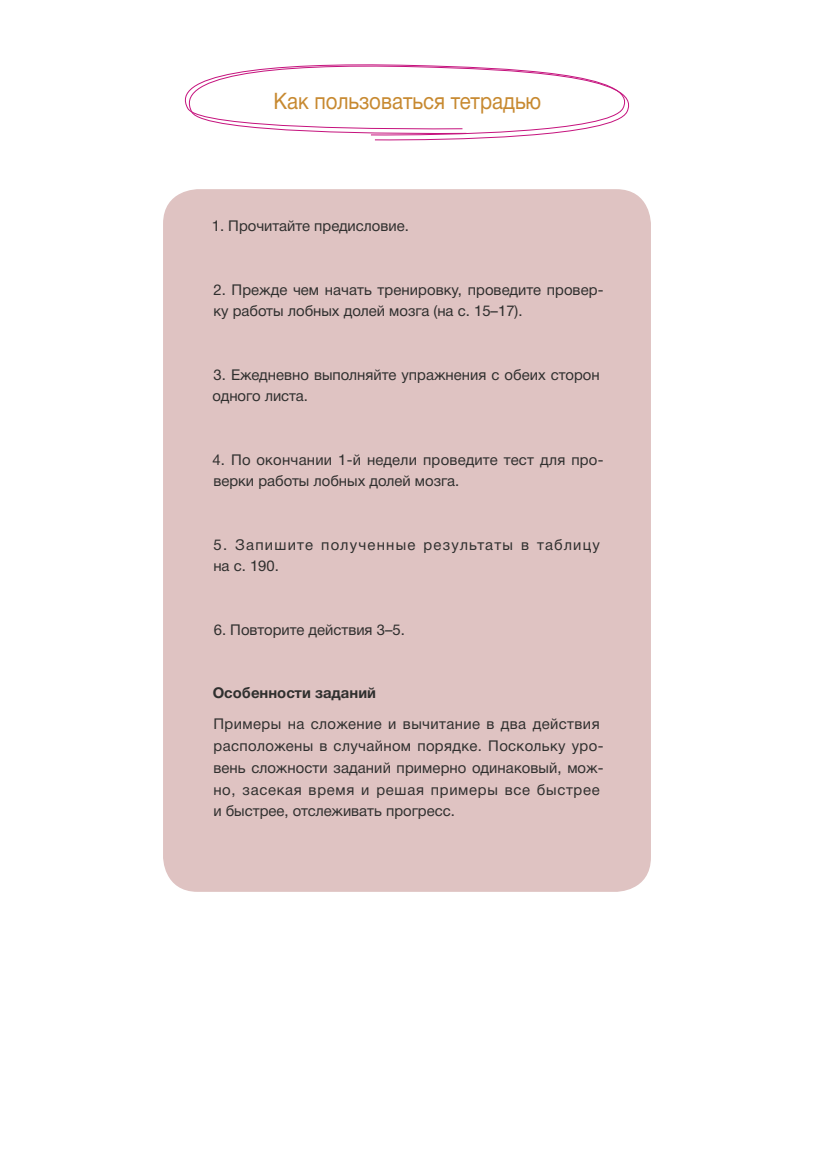
<style>
.page{position:relative;width:814px;height:1166px;background:#fff}
.page>*{position:absolute;margin:0;border:0;box-sizing:border-box;transform-origin:0 0}
.t1{font:22.75px "Helvetica Neue Cyr";color:#c78930;scale:.9 1}
.t2{font:14.88px/21.7px "Helvetica Neue Cyr";letter-spacing:.005em;color:#2f2f2e}
.t3{font:14.88px/31.7px "Helvetica Neue Cyr";letter-spacing:.03em;color:#2f2f2e}
.t4{font:14.88px/21.7px "Helvetica Neue Cyr";letter-spacing:.085em;color:#2f2f2e}
.s1{font-weight:700}
</style>
<div class="page">
<div style="left:163px;top:189px;width:488px;height:703px;background:#dfc3c2;border-radius:35px"></div>
<svg style="left:184px;top:64px;width:446px;height:77px"></svg>
<p class="t1" style="left:273px;top:92px;width:299px">Как пользоваться тетрадью</p>
<p class="t2" style="left:212px;top:217px;width:199px">1. Прочитайте предисловие.</p>
<p class="t2" style="left:213px;top:280px;width:391px">2. Прежде чем начать тренировку, проведите провер&shy;ку работы лобных долей мозга (на с. 15–17).</p>
<p class="t2" style="left:212px;top:365px;width:388px">3. Ежедневно выполняйте упражнения с обеих сторон одного листа.</p>
<p class="t2" style="left:212px;top:450px;width:392px">4. По окончании 1-й недели проведите тест для про&shy;верки работы лобных долей мозга.</p>
<p class="t4" style="left:213px;top:535px;width:388px">5. Запишите полученные результаты в таблицу на с. 190.</p>
<p class="t2" style="left:214px;top:620px;width:193px">6. Повторите действия 3–5.</p>
<p class="t3" style="left:213px;top:678px;width:388px"><span class="s1">Особенности заданий<br></span>Примеры на сложение и вычитание в два действия</p>
<p class="t2" style="left:213px;top:736px;width:391px">расположены в случайном порядке. Поскольку уро&shy;вень сложности заданий примерно одинаковый, мож&shy;но, засекая время и решая примеры все быстрее и быстрее, отслеживать прогресс.</p>
</div>
